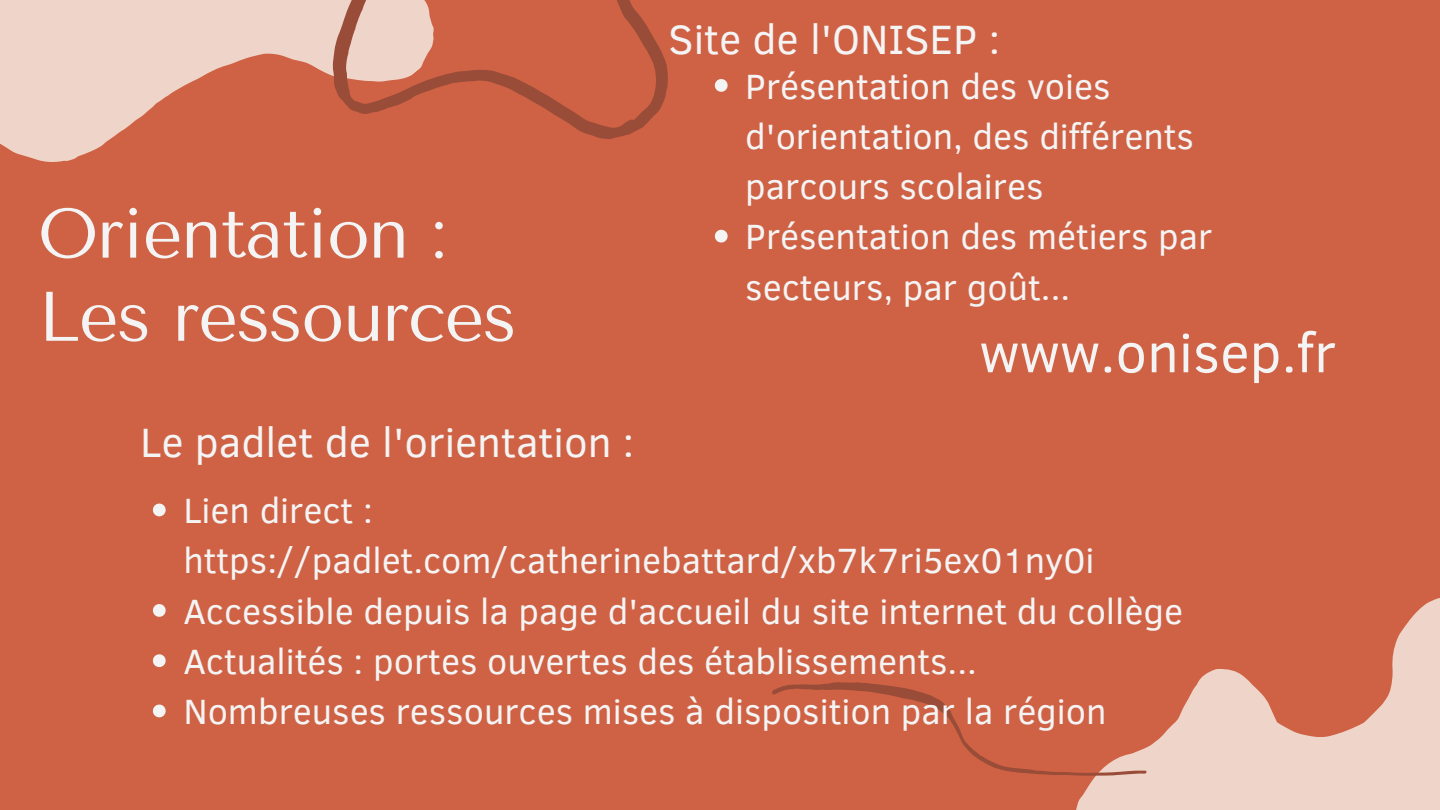
<style>
.page{position:relative;width:1440px;height:810px;background:#cf6245}
.page>*{position:absolute;margin:0;border:0;box-sizing:border-box;transform-origin:0 0}
.t1{font:70px "Tenor Sans";letter-spacing:-.02em;color:#f4f4f4}
.t2{font:56px "Clear Sans";color:#f4f4f4}
.t3{font:42px "Clear Sans";color:#f4f4f4}
.t4{font:36px/50.2px "Clear Sans";color:#f4f4f4}
</style>
<div class="page">
<svg style="left:1076px;top:598px;width:364px;height:212px;fill:#efd5c9"></svg>
<svg style="left:0;top:0;width:292px;height:162px;fill:#efd5c9"></svg>
<svg style="left:292px;top:0;width:376px;height:139px"></svg>
<svg style="left:772px;top:682px;width:375px;height:94px"></svg>
<svg style="left:715px;top:79px;width:13px;height:13px"></svg>
<svg style="left:715px;top:230px;width:13px;height:13px"></svg>
<svg style="left:153px;top:504px;width:13px;height:12px"></svg>
<svg style="left:153px;top:604px;width:13px;height:13px"></svg>
<svg style="left:153px;top:654px;width:13px;height:13px"></svg>
<svg style="left:153px;top:705px;width:13px;height:12px"></svg>
<p class="t1" style="left:38px;top:193px;width:411px">Orientation :</p>
<p class="t1" style="left:38px;top:276px;width:480px">Les ressources</p>
<p class="t3" style="left:669px;top:9px;width:333px">Site de l'ONISEP :</p>
<p class="t4" style="left:745px;top:59px;width:450px">Présentation des voies d'orientation, des différents parcours scolaires</p>
<p class="t4" style="left:745px;top:210px;width:469px">Présentation des métiers par secteurs, par goût...</p>
<p class="t2" style="left:979px;top:312px;width:358px">www.onisep.fr</p>
<p class="t3" style="left:140px;top:412px;width:496px">Le padlet de l'orientation :</p>
<p class="t4" style="left:183px;top:484px;width:913px">Lien direct : https://padlet.com/catherinebattard/xb7k7ri5ex01ny0i</p>
<p class="t4" style="left:183px;top:584px;width:1001px">Accessible depuis la page d'accueil du site internet du collège</p>
<p class="t4" style="left:183px;top:634px;width:795px">Actualités : portes ouvertes des établissements...</p>
<p class="t4" style="left:183px;top:685px;width:925px">Nombreuses ressources mises à disposition par la région</p>
</div>
